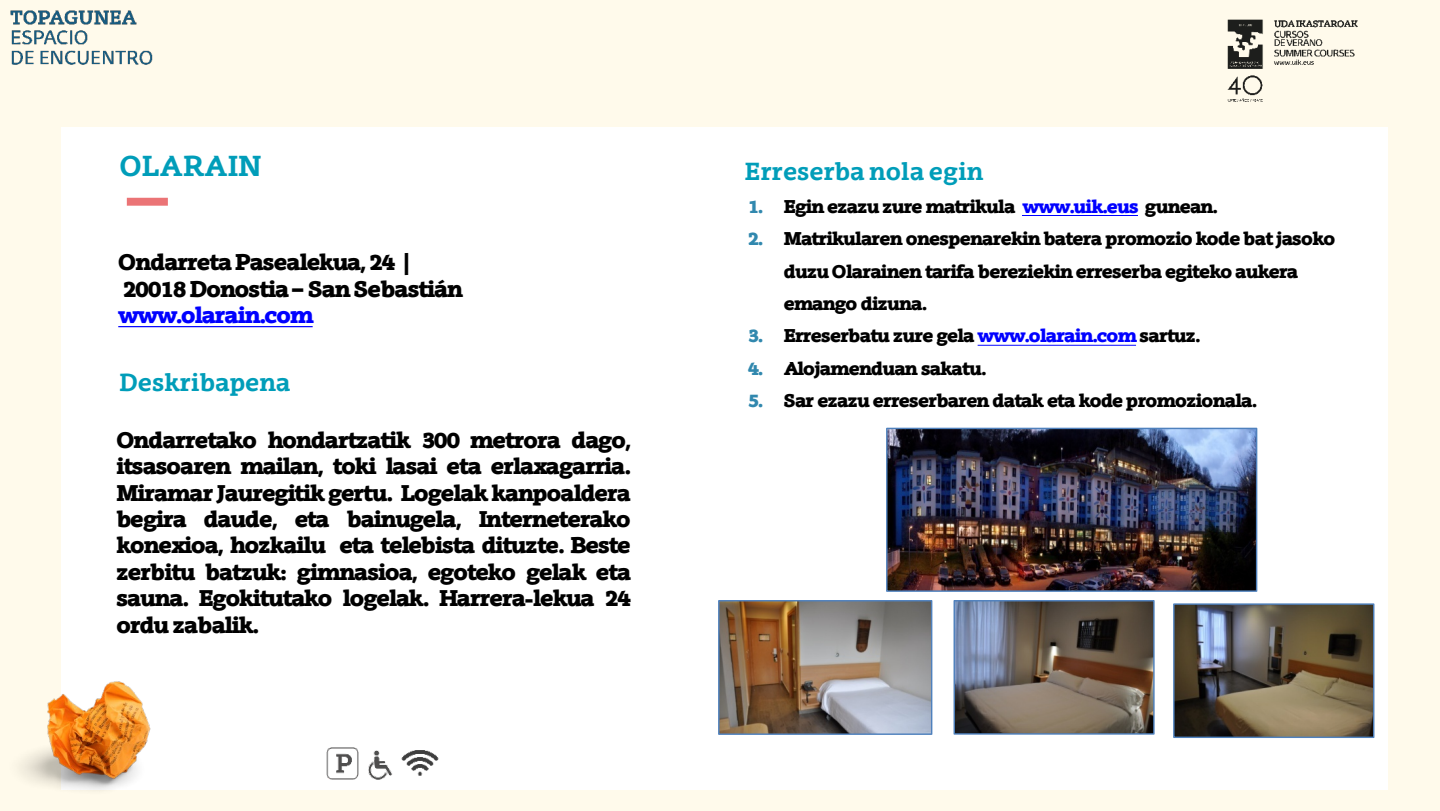
<style>
.page{position:relative;width:1440px;height:811px;background:#fff}
.page>*{position:absolute;margin:0;border:0;box-sizing:border-box;transform-origin:0 0}
.t1{font:700 28px "EHU Serif";color:#009db9}
.t2{font:700 24px "EHU Serif";letter-spacing:.005em;color:#009db9}
.t3{font:900 22px/26.4px "EHU Serif";letter-spacing:-.05em;color:#000;text-align:justify}
.t4{font:900 22px "EHU Serif";letter-spacing:-.04em;color:#00f}
.t5{font:900 18px/32.4px "EHU Serif";letter-spacing:-.045em;color:#000}
.s1{color:#3188ae}
.s2{color:#00f}
</style>
<div class="page">
<div style="left:127px;top:198px;width:41px;height:8px;background:#eb7476"></div>
<img style="left:372px;top:750px;width:20px;height:30px">
<img style="left:326px;top:747px;width:46px;height:33px">
<img style="left:401px;top:750px;width:38px;height:26px">
<hr style="left:1023px;top:215px;width:115px;height:1px;background:#00f">
<svg style="left:978px;top:345px;width:158px;height:1px"></svg>
<img style="left:720px;top:602px;width:210px;height:131px">
<div style="left:718px;top:600px;width:214px;height:135px;border:1px solid #4f81bd"></div>
<img style="left:956px;top:602px;width:197px;height:131px">
<div style="left:954px;top:600px;width:201px;height:135px;border:1px solid #4f81bd"></div>
<img style="left:1175px;top:605px;width:197px;height:131px">
<div style="left:1173px;top:603px;width:201px;height:135px;border:1px solid #4f81bd"></div>
<img style="left:888px;top:430px;width:367px;height:160px">
<div style="left:886px;top:428px;width:371px;height:164px;border:1px solid #4f81bd"></div>
<svg style="left:118px;top:326px;width:195px;height:1px"></svg>
<img style="left:0;top:0;width:200px;height:116px">
<img style="left:0;top:647px;width:184px;height:164px">
<img style="left:1212px;top:0;width:223px;height:143px">
<p class="t1" style="left:120px;top:148px;width:144px">OLARAIN</p>
<p class="t2" style="left:745px;top:156px;width:240px">Erreserba nola egin</p>
<p class="t5" style="left:748px;top:189px;width:472px"><span class="s1">1.</span> Egin ezazu zure matrikula <span class="s2">www.uik.eus</span> gunean.</p>
<p class="t5" style="left:784px;top:222px;width:553px;text-indent:-36px"><span class="s1">2.</span> Matrikularen onespenarekin batera promozio kode bat jasoko duzu Olarainen tarifa bereziekin erreserba egiteko aukera emango dizuna.</p>
<p class="t5" style="left:748px;top:319px;width:455px"><span class="s1">3.</span> Erreserbatu zure gela <span class="s2">www.olarain.com</span> sartuz.</p>
<p class="t5" style="left:748px;top:351px;width:240px"><span class="s1">4.</span> Alojamenduan sakatu.</p>
<p class="t5" style="left:748px;top:384px;width:511px"><span class="s1">5.</span> Sar ezazu erreserbaren datak eta kode promozionala.</p>
<p class="t3" style="left:118px;top:248px;width:293px">Ondarreta Pasealekua, 24 |</p>
<p class="t3" style="left:123px;top:275px;width:342px">20018 Donostia – San Sebastián</p>
<p class="t4" style="left:118px;top:301px;width:197px">www.olarain.com</p>
<p class="t2" style="left:120px;top:367px;width:173px">Deskribapena</p>
<p class="t3" style="left:116px;top:426px;width:517px">Ondarretako hondartzatik 300 metrora dago, itsasoaren mailan, toki lasai eta erlaxagarria.<br>Miramar Jauregitik gertu. Logelak kanpoaldera begira daude, eta bainugela, Interneterako konexioa, hozkailu eta telebista dituzte. Beste zerbitu batzuk: gimnasioa, egoteko gelak eta sauna. Egokitutako logelak. Harrera-lekua 24 ordu zabalik.</p>
</div>
